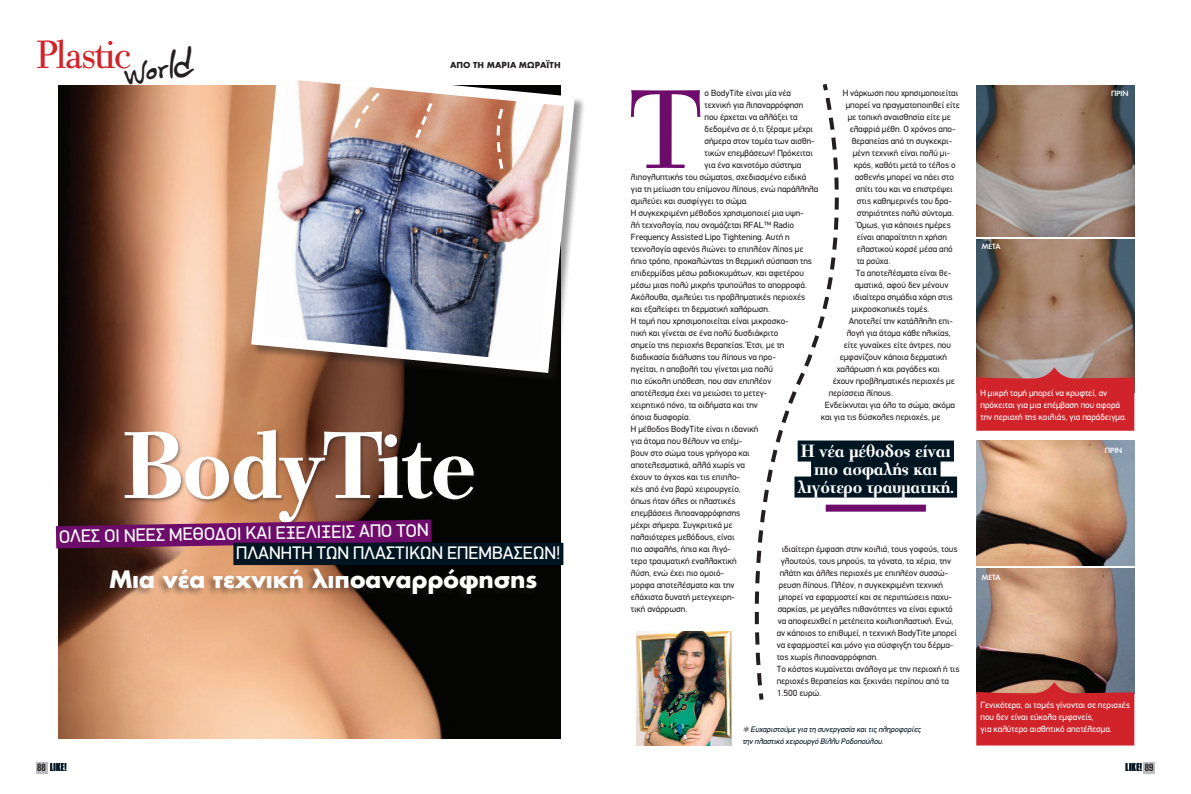
<style>
.page{position:relative;width:1191px;height:794px;background:#fff}
.page>*{position:absolute;margin:0;border:0;box-sizing:border-box;transform-origin:0 0}
.keimenaki1{font:119.8px "PF Bodoni Text";color:#6e0c6b}
.vinieta1{font:700 101.3px "PF Bodoni Text";letter-spacing:-.03em;color:#fff}
.vinieta1-2{font:42.2px "PF Bodoni Text";letter-spacing:-.05em;color:#d1232a}
.vinieta2{font:700 34px "PF Libera";color:#231f20}
.prologaki{font:700 23.3px "PF Futura Neu";color:#fff}
.vasiko_keimeno{font:700 19px "PF Bodoni Text";letter-spacing:-.02em;color:#fff}
.keimenaki1-2{font:18.2px "PF Din Display";color:#fff}
.t1{font:700 11.7px "CF Compacta";letter-spacing:.02em;color:#001522}
.keimenaki1-3{font:9px/12px "PF Din Display";color:#231f20}
.keimenaki1-4{font:9px/12px "PF Din Display";color:#fff}
.suntaktis{font:700 9px "Futura Greek";letter-spacing:.01em;color:#231f20}
.keimenaki1-5{font:italic 8px "PF Din Display";color:#001522}
.t2{font:500 7px "PF Futura Neu";color:#fff}
.s1{color:#808285}
.s2{font-family:"PF Akzidenz Condensed";font-size:11px;color:#231f20}
</style>
<div class="page">
<div style="left:1143px;top:762px;width:12px;height:11px;background:#bcbdc0"></div>
<div style="left:36px;top:762px;width:11px;height:11px;background:#bcbdc0"></div>
<img style="left:58px;top:85px;width:502px;height:653px">
<img style="left:976px;top:85px;width:158px;height:152px">
<img style="left:977px;top:240px;width:157px;height:127px">
<img style="left:976px;top:568px;width:158px;height:114px">
<img style="left:976px;top:441px;width:158px;height:125px">
<svg style="left:830px;top:101px;width:9px;height:189px"></svg>
<svg style="left:754px;top:571px;width:2px;height:86px"></svg>
<svg style="left:756px;top:83px;width:74px;height:617px"></svg>
<svg style="left:976px;top:367px;width:158px;height:64px;background:#c93539"></svg>
<svg style="left:976px;top:682px;width:158px;height:63px;background:#c12d31"></svg>
<img style="left:636px;top:631px;width:95px;height:114px">
<div style="left:789px;top:431px;width:173px;height:93px;background:#fff"></div>
<div style="left:797px;top:440px;width:157px;height:21px;background:#001522"></div>
<div style="left:811px;top:458px;width:129px;height:21px;background:#001522"></div>
<div style="left:794px;top:476px;width:163px;height:21px;background:#001522"></div>
<div style="left:825px;top:504px;width:101px;height:7px;background:#6e0c6b"></div>
<div style="left:252px;top:69px;width:334px;height:315px;background:#231f20;opacity:.45"></div>
<img style="left:246px;top:69px;width:334px;height:309px">
<svg style="left:353px;top:89px;width:30px;height:42px"></svg>
<svg style="left:493px;top:106px;width:12px;height:66px"></svg>
<svg style="left:413px;top:100px;width:22px;height:41px"></svg>
<div style="left:124px;top:429px;width:354px;height:99px;background:#231f20;opacity:.45"></div>
<div style="left:100px;top:566px;width:437px;height:36px;background:#231f20;opacity:.45"></div>
<svg style="left:55px;top:508px;width:399px;height:52px;background:#722f52"></svg>
<div style="left:233px;top:543px;width:330px;height:22px;background:#001522"></div>
<p class="vinieta1-2" style="left:36px;top:31px;width:97px">Plastic</p>
<p class="vinieta2" style="left:122px;top:53px;width:72px;rotate:-10deg">World</p>
<p class="suntaktis" style="left:450px;top:59px;width:112px">ΑΠΟ ΤH MΑΡΙΑ ΜΩΡΑΪΤΗ</p>
<p class="vinieta1" style="left:123px;top:410px;width:354px">BodyTite</p>
<p class="keimenaki1-2" style="left:59px;top:525px;width:371px;rotate:-1deg">ΌΛΕΣ ΟΙ ΝΈΕΣ ΜΈΘΟΔΟΙ ΚΑΙ ΕΞΕΛΊΞΕΙΣ ΑΠΌ ΤΟΝ</p>
<p class="keimenaki1-2" style="left:236px;top:542px;width:326px">ΠΛΑΝΉΤΗ ΤΩΝ ΠΛΑΣΤΙΚΏΝ ΕΠΕΜΒΆΣΕΩΝ!</p>
<p class="prologaki" style="left:109px;top:563px;width:429px">Μια νέα τεχνική λιποαναρρόφησης</p>
<p class="keimenaki1" style="left:628px;top:64px;width:74px">Τ</p>
<p class="keimenaki1-3" style="left:704px;top:87px;width:88px">ο BodyTite είναι μία νέα</p>
<p class="keimenaki1-3" style="left:842px;top:87px;width:117px">Η νάρκωση που χρησιμοποιείται</p>
<p class="keimenaki1-3" style="left:845px;top:99px;width:115px">μπορεί να πραγματοποιηθεί είτε</p>
<p class="keimenaki1-3" style="left:847px;top:111px;width:105px">με τοπική αναισθησία είτε με</p>
<p class="keimenaki1-3" style="left:849px;top:123px;width:107px">ελαφριά μέθη. Ο χρόνος απο-</p>
<p class="keimenaki1-3" style="left:851px;top:135px;width:102px">θεραπείας από τη συγκεκρι-</p>
<p class="keimenaki1-3" style="left:852px;top:147px;width:99px">μένη τεχνική είναι πολύ μι-</p>
<p class="keimenaki1-3" style="left:853px;top:159px;width:103px">κρός, καθότι μετά το τέλος ο</p>
<p class="keimenaki1-3" style="left:854px;top:171px;width:101px">ασθενής μπορεί να πάει στο</p>
<p class="keimenaki1-3" style="left:855px;top:183px;width:98px">σπίτι του και να επιστρέψει</p>
<p class="keimenaki1-3" style="left:856px;top:195px;width:97px">στις καθημερινές του δρα-</p>
<p class="keimenaki1-3" style="left:856px;top:207px;width:99px">στηριότητες πολύ σύντομα.</p>
<p class="keimenaki1-3" style="left:856px;top:219px;width:96px">Όμως, για κάποιες ημέρες</p>
<p class="keimenaki1-3" style="left:856px;top:231px;width:92px">είναι απαραίτητη η χρήση</p>
<p class="keimenaki1-3" style="left:856px;top:243px;width:98px">ελαστικού κορσέ μέσα από</p>
<p class="keimenaki1-3" style="left:856px;top:255px;width:35px">τα ρούχα.</p>
<p class="keimenaki1-3" style="left:855px;top:267px;width:97px">Τα αποτελέσματα είναι θε-</p>
<p class="keimenaki1-3" style="left:854px;top:279px;width:95px">αματικά, αφού δεν μένουν</p>
<p class="keimenaki1-3" style="left:852px;top:291px;width:101px">ιδιαίτερα σημάδια χάρη στις</p>
<p class="keimenaki1-3" style="left:851px;top:303px;width:79px">μικροσκοπικές τομές.</p>
<p class="keimenaki1-3" style="left:848px;top:315px;width:106px">Αποτελεί την κατάλληλη επι-</p>
<p class="keimenaki1-3" style="left:846px;top:327px;width:106px">λογή για άτομα κάθε ηλικίας,</p>
<p class="keimenaki1-3" style="left:843px;top:339px;width:109px">είτε γυναίκες είτε άντρες, που</p>
<p class="keimenaki1-3" style="left:839px;top:351px;width:109px">εμφανίζουν κάποια δερματική</p>
<p class="keimenaki1-3" style="left:836px;top:363px;width:105px">χαλάρωση ή και ραγάδες και</p>
<p class="keimenaki1-3" style="left:832px;top:375px;width:124px">έχουν προβληματικές περιοχές με</p>
<p class="keimenaki1-3" style="left:828px;top:387px;width:66px">περίσσεια λίπους.</p>
<p class="keimenaki1-3" style="left:820px;top:399px;width:136px;text-indent:4px">Ενδείκνυται για όλο το σώμα, ακόμα και για τις δύσκολες περιοχές, με</p>
<p class="keimenaki1-3" style="left:704px;top:99px;width:100px">τεχνική για λιπαναρρόφηση</p>
<p class="keimenaki1-3" style="left:704px;top:111px;width:95px">που έρχεται να αλλάξει τα</p>
<p class="keimenaki1-3" style="left:704px;top:123px;width:110px">δεδομένα σε ό,τι ξέραμε μέχρι</p>
<p class="keimenaki1-3" style="left:704px;top:135px;width:112px">σήμερα στον τομέα των αισθη-</p>
<p class="keimenaki1-3" style="left:704px;top:147px;width:110px">τικών επεμβάσεων! Πρόκειται</p>
<p class="keimenaki1-3" style="left:704px;top:159px;width:98px">για ένα καινοτόμο σύστημα</p>
<p class="keimenaki1-3" style="left:631px;top:171px;width:177px">λιπογλυπτικής του σώματος, σχεδιασμένο ειδικά</p>
<p class="keimenaki1-3" style="left:631px;top:183px;width:189px">για τη μείωση του επίμονου λίπους, ενώ παράλληλα</p>
<p class="keimenaki1-3" style="left:631px;top:195px;width:119px">σμιλεύει και συσφίγγει το σώμα.</p>
<p class="keimenaki1-3" style="left:631px;top:207px;width:183px">Η συγκεκριμένη μέθοδος χρησιμοποιεί μια υψη&shy;λή τεχνολογία, που ονομάζεται RFAL™ Radio Frequency Assisted Lipo Tightening. Αυτή η τεχνολογία αφενός λιώνει το επιπλέον λίπος με ήπιο τρόπο, προκαλώντας τη θερμική σύσπαση της επιδερμίδας μέσω ραδιοκυμάτων, και αφετέρου μέσω μιας πολύ μικρής τρυπούλας το απορροφά.<br>Ακόλουθα, σμιλεύει τις προβληματικές περιοχές και εξαλείφει τη δερματική χαλάρωση.</p>
<p class="keimenaki1-3" style="left:631px;top:315px;width:159px">Η τομή που χρησιμοποιείται είναι μικροσκο&shy;πική και γίνεται σε ένα πολύ δυσδιάκριτο σημείο της περιοχής θεραπείας. Έτσι, με τη διαδικασία διάλυσης του λίπους να προ&shy;ηγείται, η αποβολή του γίνεται μια πολύ<br>πιο εύκολη υπόθεση, που σαν επιπλέον αποτέλεσμα έχει να μειώσει το μετεγ&shy;χειρητικό πόνο, τα οιδήματα και την<br>όποια δυσφορία.</p>
<p class="keimenaki1-3" style="left:631px;top:423px;width:129px">Η μέθοδος BodyTite είναι η ιδανική για άτομα που θέλουν να επέμ&shy;βουν στο σώμα τους γρήγορα και αποτελεσματικά, αλλά χωρίς να έχουν το άγχος και τις επιπλο-<br>κές από ένα βαρύ χειρουργείο, όπως ήταν όλες οι πλαστικές επεμβάσεις λιποαναρρόφησης μέχρι σήμερα. Συγκριτικά με παλαιότερες μεθόδους, είναι<br>πιο ασφαλής, ήπια και λιγό-<br>τερο τραυματική εναλλακτική λύση, ενώ έχει πιο ομοιό-<br>μορφα αποτελέσματα και την ελάχιστα δυνατή μετεγχειρη-<br>τική ανάρρωση.</p>
<p class="vasiko_keimeno" style="left:800px;top:441px;width:152px">Η νέα μέθοδος είναι</p>
<p class="vasiko_keimeno" style="left:814px;top:459px;width:125px">πιο ασφαλής και</p>
<p class="vasiko_keimeno" style="left:797px;top:477px;width:158px">λιγότερο τραυματική.</p>
<p class="keimenaki1-3" style="left:781px;top:543px;width:177px">ιδιαίτερη έμφαση στην κοιλιά, τους γοφούς, τους</p>
<p class="keimenaki1-3" style="left:780px;top:555px;width:172px">γλουτούς, τους μηρούς, τα γόνατα, τα χέρια, την</p>
<p class="keimenaki1-3" style="left:779px;top:567px;width:170px">πλάτη και άλλες περιοχές με επιπλέον συσσώ-</p>
<p class="keimenaki1-3" style="left:778px;top:579px;width:166px">ρευση λίπους. Πλέον, η συγκεκριμένη τεχνική</p>
<p class="keimenaki1-3" style="left:778px;top:591px;width:175px">μπορεί να εφαρμοστεί και σε περιπτώσεις παχυ-</p>
<p class="keimenaki1-3" style="left:777px;top:603px;width:177px">σαρκίας, με μεγάλες πιθανότητες να είναι εφικτό</p>
<p class="keimenaki1-3" style="left:777px;top:615px;width:177px">να αποφευχθεί η μετέπειτα κοιλιοπλαστική. Ενώ,</p>
<p class="keimenaki1-3" style="left:776px;top:627px;width:182px">αν κάποιος το επιθυμεί, η τεχνική BodyTite μπορεί</p>
<p class="keimenaki1-3" style="left:776px;top:639px;width:178px">να εφαρμοστεί και μόνο για σύσφιγξη του δέρμα-</p>
<p class="keimenaki1-3" style="left:776px;top:651px;width:103px">τος χωρίς λιποαναρρόφηση.</p>
<p class="keimenaki1-3" style="left:776px;top:663px;width:184px">Το κόστος κυμαίνεται ανάλογα με την περιοχή ή τις περιοχές θεραπείας και ξεκινάει περίπου από τα<br>1.500 ευρώ.</p>
<p class="t2" style="left:981px;top:242px;width:20px">ΜΕΤΑ</p>
<p class="t2" style="left:1111px;top:89px;width:19px">ΠΡΙΝ</p>
<p class="keimenaki1-4" style="left:980px;top:387px;width:147px">Η μικρή τομή μπορεί να κρυφτεί, αν πρόκειται για μια επέμβαση που αφορά την περιοχή της κοιλιάς, για παράδειγμα.</p>
<p class="t2" style="left:981px;top:573px;width:20px">ΜΕΤΑ</p>
<p class="t2" style="left:1104px;top:445px;width:19px">ΠΡΙΝ</p>
<p class="keimenaki1-4" style="left:980px;top:699px;width:151px">Γενικότερα, οι τομές γίνονται σε περιοχές που δεν είναι εύκολα εμφανείς,</p>
<p class="keimenaki1-5" style="left:742px;top:724px;width:180px"><span class="s1">✱</span>Ευχαριστούμε για τη συνεργασία και τις πληροφορίες</p>
<p class="keimenaki1-4" style="left:980px;top:723px;width:133px">για καλύτερο αισθητικό αποτέλεσμα.</p>
<p class="keimenaki1-5" style="left:742px;top:736px;width:143px">την πλαστικό χειρουργό Βίλλυ Ροδοπούλου.</p>
<p class="t1" style="left:37px;top:759px;width:31px"><span class="s2">88</span> LIKE!</p>
<p class="t1" style="left:1125px;top:759px;width:29px">LIKE! <span class="s2">89</span></p>
</div>
